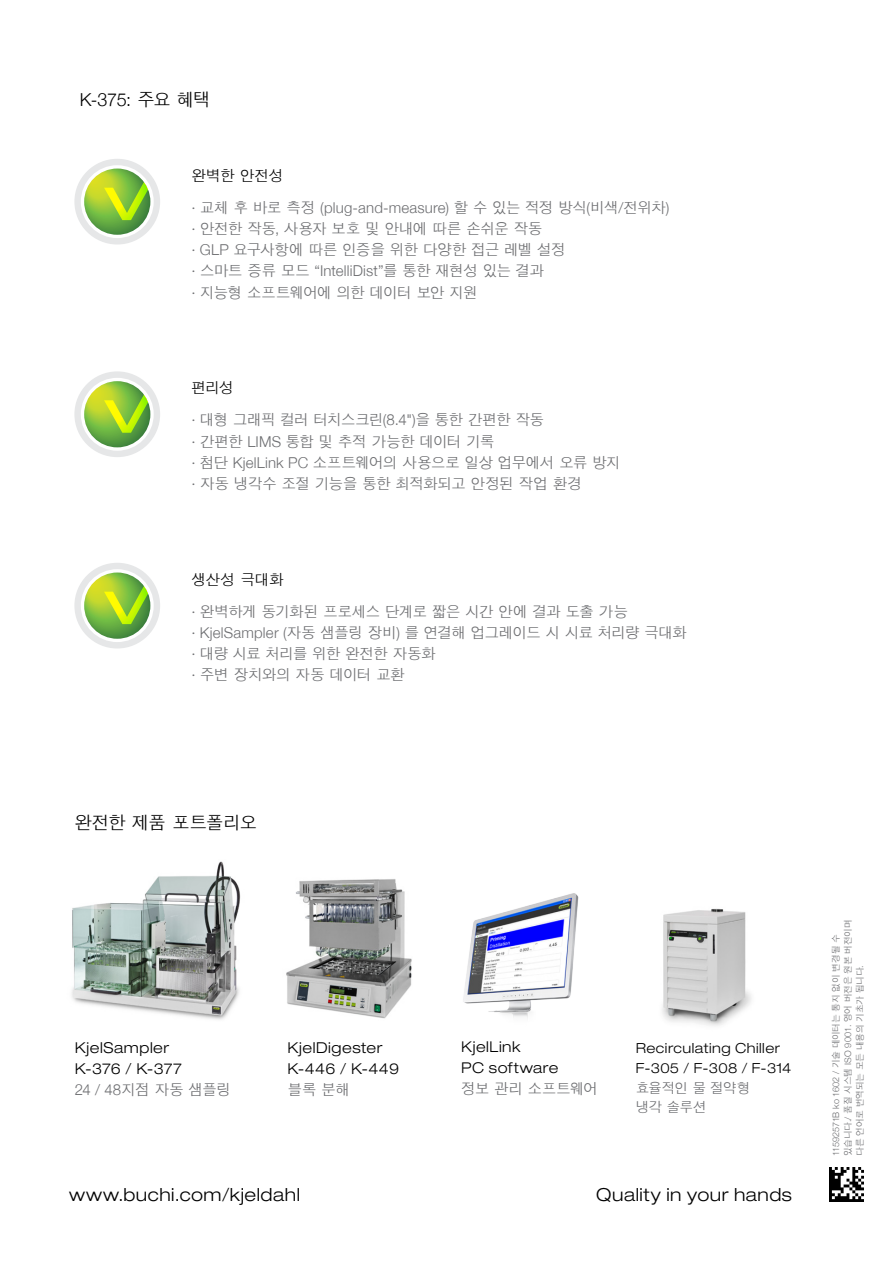
<style>
.page{position:relative;width:893px;height:1263px;background:#fff}
.page>*{position:absolute;margin:0;border:0;box-sizing:border-box;transform-origin:0 0}
.EN_Note_large{font:300 expanded 18px "Helvetica Neue LT Std";letter-spacing:.03em;color:#000}
.KO_Title{font:300 18px "Buchi";letter-spacing:-.08em;color:#000}
.t1{font:300 15px "Buchi";letter-spacing:-.055em;color:#6d6e71}
.t2{font:300 expanded 15px/21.3px "Helvetica Neue LT Std";letter-spacing:.035em;color:#000}
.t3{font:300 15px "Buchi";letter-spacing:-.08em;color:#6d6e71}
.t4{font:300 15px "Buchi";letter-spacing:.01em;color:#6d6e71}
.t5{font:300 15px "Buchi";letter-spacing:-.015em;color:#6d6e71}
.t6{font:300 15px "Buchi";letter-spacing:-.09em;color:#6d6e71}
.KO_Title_small_down{font:300 15px "Buchi";letter-spacing:-.05em;color:#000}
.t7{font:300 expanded 14.85px/21.1px "Helvetica Neue LT Std";letter-spacing:.035em;color:#000}
.t8{font:300 expanded 13.95px/19.6px "Helvetica Neue LT Std";letter-spacing:.035em;color:#000}
.KO_Barcode{font:300 9px/12px "Buchi";letter-spacing:-.05em;color:#6d6e71}
.s1{font-family:"Helvetica Neue LT Std"}
.s2{font-family:"Buchi";font-stretch:normal;color:#6d6e71}
</style>
<div class="page">
<div style="left:74px;top:159px;width:86px;height:85px;background:#e6e7e8;border-radius:50%"></div>
<div style="left:81px;top:165px;width:73px;height:73px;background:#fff;border-radius:50%"></div>
<svg style="left:84px;top:169px;width:66px;height:66px"></svg>
<svg style="left:99px;top:168px;width:52px;height:67px"></svg>
<div style="left:74px;top:371px;width:86px;height:86px;background:#e6e7e8;border-radius:50%"></div>
<div style="left:81px;top:378px;width:73px;height:73px;background:#fff;border-radius:50%"></div>
<svg style="left:84px;top:381px;width:66px;height:66px"></svg>
<svg style="left:99px;top:381px;width:52px;height:66px;background:#9bc851"></svg>
<div style="left:74px;top:563px;width:86px;height:85px;background:#e6e7e8;border-radius:50%"></div>
<div style="left:81px;top:569px;width:73px;height:73px;background:#fff;border-radius:50%"></div>
<svg style="left:84px;top:572px;width:66px;height:67px"></svg>
<svg style="left:99px;top:572px;width:52px;height:67px"></svg>
<img style="left:71px;top:861px;width:170px;height:159px">
<img style="left:286px;top:879px;width:126px;height:140px">
<img style="left:463px;top:893px;width:116px;height:125px">
<img style="left:662px;top:908px;width:90px;height:118px">
<img style="left:829px;top:1167px;width:34px;height:34px">
<p class="KO_Title" style="left:80px;top:90px;width:133px">K-375: 주요 혜택</p>
<p class="KO_Title_small_down" style="left:191px;top:167px;width:94px">완벽한 안전성</p>
<p class="t4" style="left:191px;top:199px;width:479px"><span class="s1">∙</span> 교체 후 바로 측정 (plug-and-measure) 할 수 있는 적정 방식(비색/전위차)</p>
<p class="t1" style="left:191px;top:220px;width:353px"><span class="s1">∙</span> 안전한 작동, 사용자 보호 및 안내에 따른 손쉬운 작동</p>
<p class="t1" style="left:191px;top:241px;width:376px"><span class="s1">∙</span> GLP 요구사항에 따른 인증을 위한 다양한 접근 레벨 설정</p>
<p class="t5" style="left:191px;top:262px;width:355px"><span class="s1">∙</span> 스마트 증류 모드 “IntelliDist”를 통한 재현성 있는 결과</p>
<p class="t3" style="left:191px;top:284px;width:288px"><span class="s1">∙</span> 지능형 소프트웨어에 의한 데이터 보안 지원</p>
<p class="KO_Title_small_down" style="left:191px;top:379px;width:44px">편리성</p>
<p class="t3" style="left:191px;top:411px;width:355px"><span class="s1">∙</span> 대형 그래픽 컬러 터치스크린(8.4")을 통한 간편한 작동</p>
<p class="t1" style="left:191px;top:433px;width:305px"><span class="s1">∙</span> 간편한 LIMS 통합 및 추적 가능한 데이터 기록</p>
<p class="t1" style="left:191px;top:454px;width:431px"><span class="s1">∙</span> 첨단 KjelLink PC 소프트웨어의 사용으로 일상 업무에서 오류 방지</p>
<p class="t1" style="left:191px;top:475px;width:393px"><span class="s1">∙</span> 자동 냉각수 조절 기능을 통한 최적화되고 안정된 작업 환경</p>
<p class="KO_Title_small_down" style="left:191px;top:571px;width:94px">생산성 극대화</p>
<p class="t1" style="left:191px;top:603px;width:438px"><span class="s1">∙</span> 완벽하게 동기화된 프로세스 단계로 짧은 시간 안에 결과 도출 가능</p>
<p class="t1" style="left:191px;top:624px;width:497px"><span class="s1">∙</span> KjelSampler (자동 샘플링 장비) 를 연결해 업그레이드 시 시료 처리량 극대화</p>
<p class="t6" style="left:191px;top:645px;width:246px"><span class="s1">∙</span> 대량 시료 처리를 위한 완전한 자동화</p>
<p class="t1" style="left:191px;top:666px;width:215px"><span class="s1">∙</span> 주변 장치와의 자동 데이터 교환</p>
<p class="KO_Title" style="left:74px;top:812px;width:185px">완전한 제품 포트폴리오</p>
<p class="t2" style="left:75px;top:1036px;width:158px">KjelSampler<br>K-376 / K-377<br><span class="s2">24 / 48지점 자동 샘플링</span></p>
<p class="t2" style="left:287px;top:1036px;width:113px">KjelDigester<br>K-446 / K-449 <span class="s2">블록 분해</span></p>
<p class="t7" style="left:461px;top:1036px;width:139px">KjelLink<br>PC software<br><span class="s2">정보 관리 소프트웨어</span></p>
<p class="t8" style="left:636px;top:1038px;width:157px">Recirculating Chiller<br>F-305 / F-308 / F-314 <span class="s2">효율적인 물 절약형<br>냉각 솔루션</span></p>
<p class="EN_Note_large" style="left:69px;top:1184px;width:232px">www.buchi.com/kjeldahl</p>
<p class="EN_Note_large" style="left:596px;top:1184px;width:197px">Quality in your hands</p>
<p class="KO_Barcode" style="left:830px;top:1156px;width:239px;rotate:-90deg">11592571B ko 1602 / 기술 데이터는 통지 없이 변경될 수 있습니다./ 품질 시스템 ISO 9001. 영어 버전은 원본 버전이며 다른 언어로 번역되는 모든 내용의 기초가 됩니다.</p>
</div>
